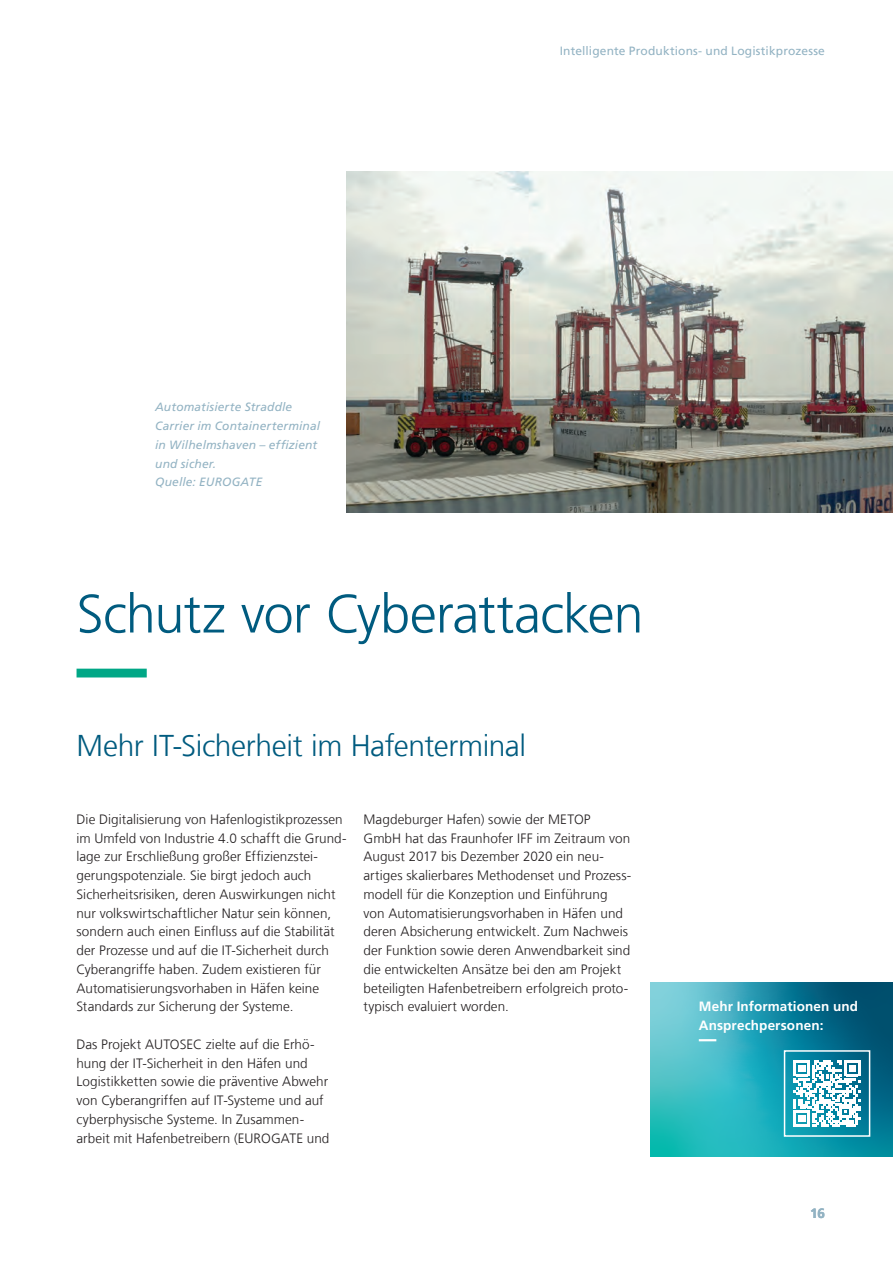
<style>
.page{position:relative;width:893px;height:1263px;background:#fff}
.page>*{position:absolute;margin:0;border:0;box-sizing:border-box;transform-origin:0 0}
.t1{font:300 54px "Frutiger LT Com";letter-spacing:-.02em;color:#005b7f}
.t2{font:300 30px "Frutiger LT Com";letter-spacing:-.015em;color:#005b7f}
.t3{font:300 13.5px/18.8px "Frutiger LT Com";letter-spacing:.005em;color:#231f20}
.t4{font:700 13.5px/18.8px "Frutiger LT Com";letter-spacing:.01em;color:#fff}
.t5{font:700 13.5px "Frutiger LT Com";color:#93b3c3}
.t6{font:italic 12px/18.8px "Frutiger LT Com";letter-spacing:.01em;color:#93b3c3}
.t7{font:12px "Frutiger LT Com";letter-spacing:.01em;color:#93b3c3}
</style>
<div class="page">
<img style="left:347px;top:172px;width:546px;height:340px">
<svg style="left:651px;top:982px;width:242px;height:174px;background:#269daf"></svg>
<svg style="left:699px;top:1039px;width:176px;height:2px"></svg>
<svg style="left:77px;top:669px;width:70px;height:8px"></svg>
<svg style="left:794px;top:1060px;width:66px;height:67px"></svg>
<div style="left:784px;top:1050px;width:86px;height:87px;border:2px solid #fff"></div>
<p class="t6" style="left:155px;top:398px;width:166px">Automatisierte Straddle<br>Carrier im Containerterminal in Wilhelmshaven – effizient und sicher.<br>Quelle: EUROGATE</p>
<p class="t7" style="left:560px;top:44px;width:267px">Intelligente Produktions- und Logistikprozesse</p>
<h1 class="t1" style="left:77px;top:582px;width:569px">Schutz vor Cyberattacken</h1>
<h2 class="t2" style="left:77px;top:728px;width:451px">Mehr IT-Sicherheit im Hafenterminal</h2>
<p class="t3" style="left:77px;top:810px;width:272px">Die Digitalisierung von Hafenlogistikprozessen im Umfeld von Industrie 4.0 schafft die Grund&shy;lage zur Erschließung großer Effizienzstei&shy;gerungspotenziale. Sie birgt jedoch auch Sicherheitsrisiken, deren Auswirkungen nicht nur volkswirtschaftlicher Natur sein können, sondern auch einen Einfluss auf die Stabilität der Prozesse und auf die IT-Sicherheit durch Cyberangriffe haben. Zudem existieren für Automatisierungsvorhaben in Häfen keine Standards zur Sicherung der Systeme.</p>
<p class="t3" style="left:77px;top:1035px;width:254px">Das Projekt AUTOSEC zielte auf die Erhö&shy;hung der IT-Sicherheit in den Häfen und Logistikketten sowie die präventive Abwehr von Cyberangriffen auf IT-Systeme und auf cyberphysische Systeme. In Zusammen&shy;arbeit mit Hafenbetreibern (EUROGATE und</p>
<p class="t3" style="left:364px;top:810px;width:269px">Magdeburger Hafen) sowie der METOP GmbH hat das Fraunhofer IFF im Zeitraum von August 2017 bis Dezember 2020 ein neu&shy;artiges skalierbares Methodenset und Prozess&shy;modell für die Konzeption und Einführung von Automatisierungsvorhaben in Häfen und deren Absicherung entwickelt. Zum Nachweis der Funktion sowie deren Anwendbarkeit sind die entwickelten Ansätze bei den am Projekt beteiligten Hafenbetreibern erfolgreich proto&shy;typisch evaluiert worden.</p>
<p class="t4" style="left:699px;top:997px;width:161px">Mehr Informationen und<br>Ansprechpersonen:</p>
<p class="t5" style="left:810px;top:1205px;width:16px">16</p>
</div>
